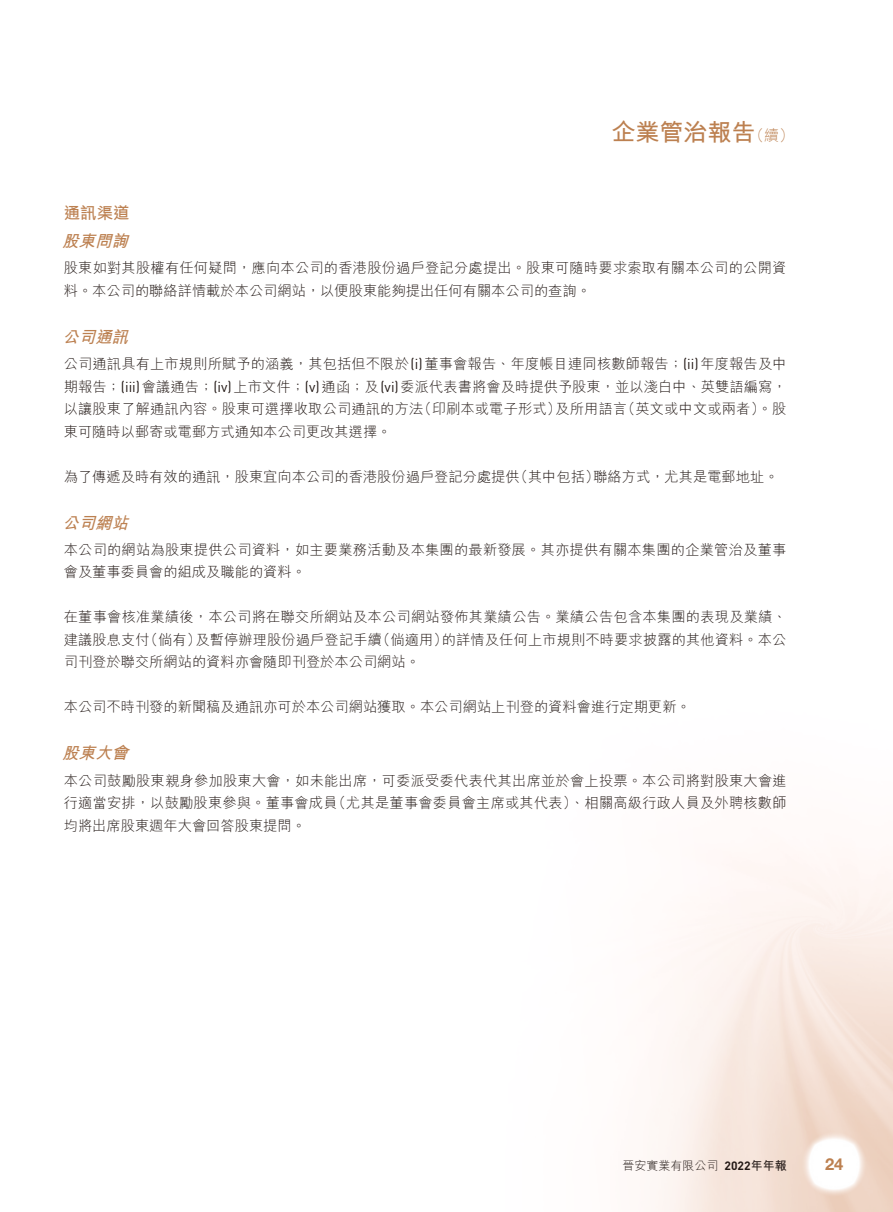
<style>
.page{position:relative;width:893px;height:1212px;background:#fff}
.page>*{position:absolute;margin:0;border:0;box-sizing:border-box;transform-origin:0 0}
.t1{font:700 24px "M Hei HK";color:#bc8050}
.t2{font:italic 700 16.5px "M Hei HK";color:#bc8050}
.t3{font:700 16.5px "M Hei HK";color:#bc8050}
.t4{font:700 16.5px "Helvetica Neue LT Std";color:#bc8050}
.t5{font:300 15px "M Hei HK";color:#bc8050}
.t6{font:300 14.25px/22.5px "M Hei HK";letter-spacing:.01em;color:#231916}
.t7{font:300 12px "M Hei HK";color:#231916}
.t8{font:700 12px "DINOT";color:#231916}
.s1{font-family:"DINOT";font-weight:400}
.s2{font-family:"M Hei HK"}
</style>
<div class="page">
<svg style="left:801px;top:1131px;width:66px;height:66px"></svg>
<div style="left:801px;top:1131px;width:66px;height:66px;border:1px solid #fff;border-radius:50%"></div>
<h1 class="t1" style="left:611px;top:114px;width:145px">企業管治報告</h1>
<p class="t5" style="left:749px;top:127px;width:47px">（續(</p>
<p class="t3" style="left:64px;top:201px;width:67px">通訊渠道</p>
<p class="t2" style="left:62px;top:229px;width:73px">股東問詢</p>
<p class="t6" style="left:64px;top:257px;width:724px">股東如對其股權有任何疑問，應向本公司的香港股份過戶登記分處提出。股東可隨時要求索取有關本公司的公開資料。本公司的聯絡詳情載於本公司網站，以便股東能夠提出任何有關本公司的查詢。</p>
<p class="t2" style="left:62px;top:325px;width:73px">公司通訊</p>
<p class="t6" style="left:64px;top:352px;width:724px;text-align:right">公司通訊具有上市規則所賦予的涵義，其包括但不限於 <span class="s1">)i(</span> 董事會報告、年度帳目連同核數師報告；<span class="s1">( )i i</span> 年度報告及中期報告；<span class="s1">(iii)</span>會議通告；<span class="s1">(iv)</span>上市文件；<span class="s1">( )v</span> 通函；及<span class="s1">(vi)</span>委派代表書將會及時提供予股東，並以淺白中、英雙語編寫，（英文或中文或兩者）。股</p>
<p class="t6" style="left:417px;top:397px;width:145px">（印刷本或電子形式）</p>
<p class="t6" style="left:555px;top:397px;width:73px">及所用語言</p>
<p class="t6" style="left:64px;top:397px;width:361px">以讓股東了解通訊內容。股東可選擇收取公司通訊的方法東可隨時以郵寄或電郵方式通知本公司更改其選擇。</p>
<p class="t6" style="left:64px;top:465px;width:457px">為了傳遞及時有效的通訊，股東宜向本公司的香港股份過戶登記分處提供</p>
<p class="t2" style="left:62px;top:511px;width:73px">公司網站</p>
<p class="t6" style="left:64px;top:538px;width:724px">本公司的網站為股東提供公司資料，如主要業務活動及本集團的最新發展。其亦提供有關本集團的企業管治及董事會及董事委員會的組成及職能的資料。</p>
<p class="t6" style="left:64px;top:606px;width:724px;text-align:right">在董事會核准業績後，本公司將在聯交所網站及本公司網站發佈其業績公告。業績公告包含本集團的表現及業績、的詳情及任何上市規則不時要求披露的其他資料。本公</p>
<p class="t6" style="left:514px;top:465px;width:87px">（其中包括）</p>
<p class="t6" style="left:593px;top:465px;width:187px">聯絡方式，尤其是電郵地址。</p>
<p class="t6" style="left:195px;top:628px;width:188px">及暫停辦理股份過戶登記手續</p>
<p class="t6" style="left:64px;top:628px;width:358px">建議股息支付<br>司刊登於聯交所網站的資料亦會隨即刊登於本公司網站。</p>
<p class="t6" style="left:64px;top:696px;width:629px">本公司不時刊發的新聞稿及通訊亦可於本公司網站獲取。本公司網站上刊登的資料會進行定期更新。</p>
<p class="t2" style="left:62px;top:741px;width:73px">股東大會</p>
<p class="t6" style="left:64px;top:769px;width:724px;text-align:right">本公司鼓勵股東親身參加股東大會，如未能出席，可委派受委代表代其出席並於會上投票。本公司將對股東大會進（尤其是董事會委員會主席或其代表）、相關高級行政人員及外聘核數師</p>
<p class="t6" style="left:144px;top:628px;width:59px">（倘有）</p>
<p class="t6" style="left:376px;top:628px;width:73px">（倘適用）</p>
<p class="t6" style="left:64px;top:791px;width:275px">行適當安排，以鼓勵股東參與。董事會成員均將出席股東週年大會回答股東提問。</p>
<p class="t7" style="left:623px;top:1159px;width:97px">晉安實業有限公司</p>
<p class="t8" style="left:725px;top:1156px;width:64px">2022<span class="s2">年年報</span></p>
<p class="t4" style="left:825px;top:1154px;width:20px">24</p>
</div>
